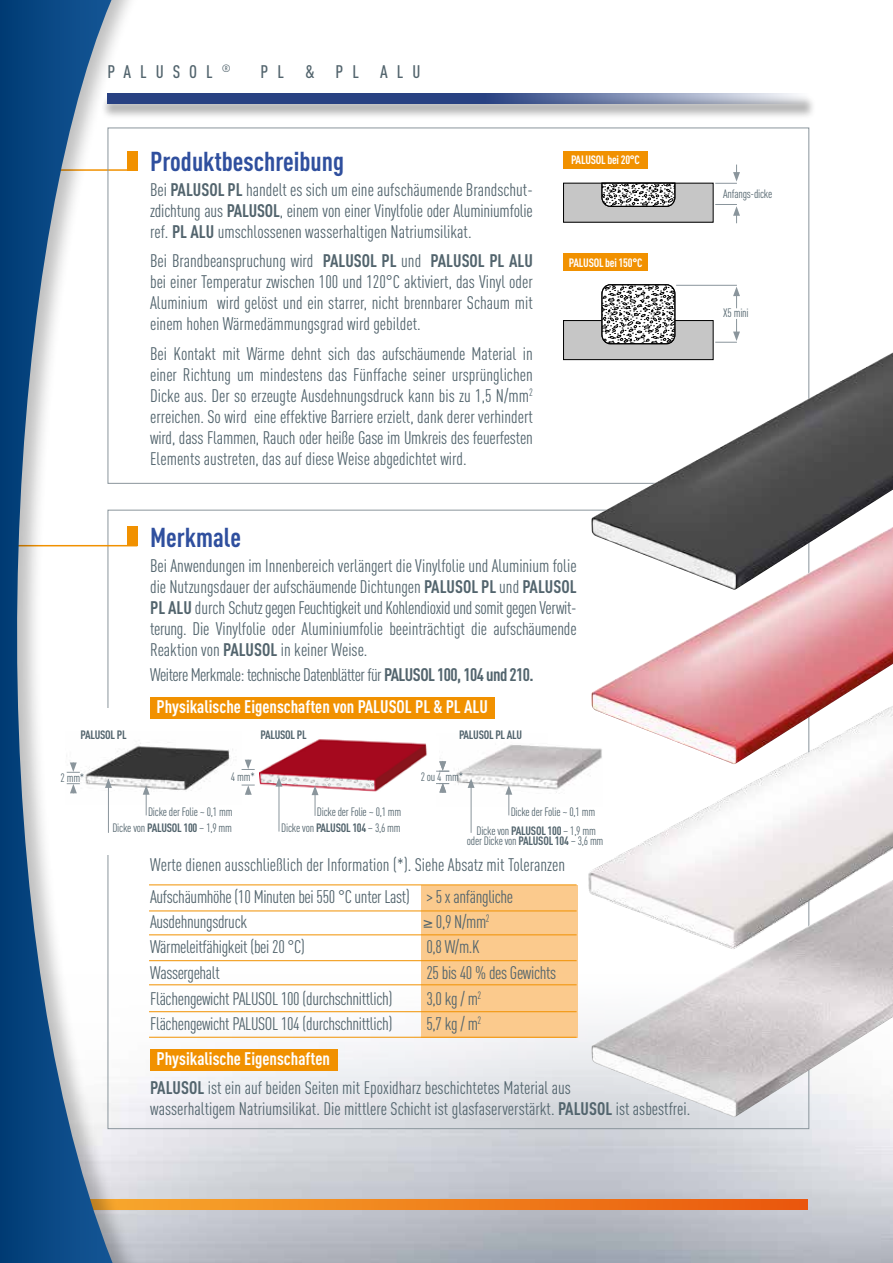
<style>
.page{position:relative;width:893px;height:1263px;background:#fff}
.page>*{position:absolute;margin:0;border:0;box-sizing:border-box;transform-origin:0 0}
.t1{font:700 27px "DIN Cond";color:#2f4f9e}
.t2{font:18px/21px "DIN Cond";color:#52646d;text-align:justify}
.t3{font:18px "DIN Cond";letter-spacing:-.02em;color:#52646d}
.t4{font:18px "DIN Cond";letter-spacing:-.03em;color:#52646d}
.t5{font:700 18px "DIN Cond";color:#fff}
.t6{font:500 18px "DIN Cond";letter-spacing:.5em;color:#52646d}
.t7{font:12px/16.2px "DIN Cond";letter-spacing:-.02em;color:#52646d;text-align:right}
.t8{font:700 12px "DIN Cond";letter-spacing:-.02em;color:#52646d}
.t9{font:700 12px "DIN Cond";letter-spacing:-.02em;color:#fff}
.s1{font-weight:700}
.s2{font-weight:700;color:#fff}
</style>
<div class="page">
<img style="left:145px;top:975px;width:748px;height:288px">
<div style="left:100px;top:95px;width:716px;height:25px;background:#000;opacity:.3"></div>
<svg style="left:145px;top:94px;width:664px;height:10px;background:#56699b"></svg>
<div style="left:421px;top:885px;width:156px;height:152px;background:#fbca8d"></div>
<hr style="left:149px;top:884px;width:428px;height:1px;background:#f19100">
<hr style="left:149px;top:910px;width:428px;height:1px;background:#f19100">
<hr style="left:149px;top:934px;width:428px;height:1px;background:#f19100">
<hr style="left:149px;top:960px;width:428px;height:1px;background:#f19100">
<hr style="left:149px;top:984px;width:428px;height:1px;background:#f19100">
<hr style="left:149px;top:1011px;width:428px;height:1px;background:#f19100">
<hr style="left:149px;top:1037px;width:428px;height:1px;background:#f19100">
<div style="left:150px;top:1049px;width:187px;height:21px;background:#f19100"></div>
<svg style="left:145px;top:1199px;width:663px;height:11px;background:#ef7d1b"></svg>
<div style="left:563px;top:183px;width:150px;height:39px;background:#c6c6c6"></div>
<svg style="left:601px;top:182px;width:75px;height:25px;background:#979797"></svg>
<div style="left:563px;top:321px;width:150px;height:39px;background:#c6c6c6"></div>
<div style="left:563px;top:320px;width:150px;height:40px;border:1px solid #000"></div>
<svg style="left:602px;top:285px;width:73px;height:59px"></svg>
<div style="left:602px;top:284px;width:73px;height:60px;border:1px solid #000;border-radius:9px"></div>
<div style="left:563px;top:151px;width:85px;height:18px;background:#f19100"></div>
<div style="left:563px;top:253px;width:85px;height:18px;background:#f19100"></div>
<hr style="left:676px;top:285px;width:61px;height:1px;background:#8a959c">
<svg style="left:715px;top:204px;width:25px;height:19px"></svg>
<svg style="left:733px;top:287px;width:7px;height:21px"></svg>
<svg style="left:715px;top:165px;width:25px;height:19px"></svg>
<svg style="left:715px;top:319px;width:25px;height:24px"></svg>
<div style="left:150px;top:698px;width:345px;height:21px;background:#f19100"></div>
<div style="left:0;top:0;width:145px;height:1263px;background:#000;opacity:.25"></div>
<svg style="left:0;top:0;width:113px;height:1263px"></svg>
<img style="left:592px;top:590px;width:301px;height:103px">
<img style="left:591px;top:970px;width:302px;height:147px">
<img style="left:591px;top:352px;width:302px;height:238px">
<img style="left:574px;top:693px;width:319px;height:277px">
<img style="left:440px;top:733px;width:163px;height:73px">
<div style="left:103px;top:708px;width:14px;height:147px;background:#fff"></div>
<img style="left:65px;top:731px;width:168px;height:73px">
<svg style="left:143px;top:785px;width:7px;height:30px"></svg>
<hr style="left:108px;top:785px;width:1px;height:48px;background:#8a959c">
<svg style="left:105px;top:778px;width:7px;height:10px"></svg>
<svg style="left:505px;top:785px;width:7px;height:30px"></svg>
<hr style="left:471px;top:785px;width:1px;height:48px;background:#8a959c">
<svg style="left:468px;top:778px;width:7px;height:10px"></svg>
<img style="left:259px;top:739px;width:168px;height:54px">
<svg style="left:312px;top:786px;width:6px;height:30px"></svg>
<hr style="left:279px;top:784px;width:1px;height:47px;background:#8a959c">
<svg style="left:276px;top:777px;width:6px;height:10px"></svg>
<svg style="left:242px;top:785px;width:13px;height:10px"></svg>
<svg style="left:242px;top:760px;width:13px;height:10px"></svg>
<svg style="left:436px;top:783px;width:13px;height:10px"></svg>
<svg style="left:436px;top:761px;width:13px;height:11px"></svg>
<svg style="left:67px;top:762px;width:13px;height:11px"></svg>
<svg style="left:67px;top:783px;width:13px;height:10px"></svg>
<p class="t6" style="left:108px;top:61px;width:125px">PALUSOL <sup>®</sup></p>
<p class="t6" style="left:261px;top:61px;width:161px">PL &amp; PL ALU</p>
<h1 class="t1" style="left:150px;top:145px;width:196px">Produktbeschreibung</h1>
<p class="t2" style="left:150px;top:179px;width:384px">Bei <span class="s1">PALUSOL PL</span> handelt es sich um eine aufschäumende Brandschut&shy;zdichtung aus <span class="s1">PALUSOL</span>, einem von einer Vinylfolie oder Aluminiumfolie ref. <span class="s1">PL ALU</span> umschlossenen wasserhaltigen Natriumsilikat.</p>
<p class="t2" style="left:150px;top:250px;width:384px">Bei Brandbeanspruchung wird <span class="s1">PALUSOL PL</span> und <span class="s1">PALUSOL PL ALU </span>bei einer Temperatur zwischen 100 und 120°C aktiviert, das Vinyl oder Aluminium wird gelöst und ein starrer, nicht brennbarer Schaum mit einem hohen Wärmedämmungsgrad wird gebildet.</p>
<p class="t2" style="left:150px;top:343px;width:384px">Bei Kontakt mit Wärme dehnt sich das aufschäumende Material in einer Richtung um mindestens das Fünffache seiner ursprünglichen Dicke aus. Der so erzeugte Ausdehnungsdruck kann bis zu 1,5 N/mm<sup>2 </sup>erreichen. So wird eine effektive Barriere erzielt, dank derer verhindert wird, dass Flammen, Rauch oder heiße Gase im Umkreis des feuerfesten Elements austreten, das auf diese Weise abgedichtet wird.</p>
<p class="t9" style="left:571px;top:153px;width:70px">PALUSOL bei 20°C</p>
<p class="t9" style="left:569px;top:256px;width:75px">PALUSOL bei 150°C</p>
<h1 class="t1" style="left:150px;top:521px;width:93px">Merkmale</h1>
<p class="t2" style="left:150px;top:555px;width:428px">Bei Anwendungen im Innenbereich verlängert die Vinylfolie und Aluminium folie die Nutzungsdauer der aufschäumende Dichtungen <span class="s1">PALUSOL PL</span> und <span class="s1">PALUSOL PL ALU</span> durch Schutz gegen Feuchtigkeit und Kohlendioxid und somit gegen Verwit&shy;terung. Die Vinylfolie oder Aluminiumfolie beeinträchtigt die aufschäumende Reaktion von <span class="s1">PALUSOL</span> in keiner Weise.</p>
<p class="t4" style="left:150px;top:665px;width:385px">Weitere Merkmale: technische Datenblätter für <span class="s1">PALUSOL 100, 104 und 210.</span></p>
<p class="t8" style="left:81px;top:727px;width:48px">PALUSOL PL</p>
<p class="t5" style="left:156px;top:696px;width:333px">Physikalische Eigenschaften von PALUSOL PL &amp; PL ALU</p>
<p class="t8" style="left:260px;top:728px;width:48px">PALUSOL PL</p>
<p class="t8" style="left:459px;top:727px;width:65px">PALUSOL PL ALU</p>
<p class="t7" style="left:61px;top:769px;width:25px">2 mm*</p>
<p class="t7" style="left:231px;top:769px;width:25px">4 mm*</p>
<p class="t7" style="left:421px;top:769px;width:44px">2 ou 4 mm*</p>
<p class="t7" style="left:112px;top:803px;width:122px">Dicke der Folie ~ 0,1 mm<br>Dicke von <span class="s1">PALUSOL 100</span> – 1,9 mm</p>
<p class="t7" style="left:281px;top:803px;width:122px">Dicke der Folie ~ 0,1 mm<br>Dicke von <span class="s1">PALUSOL 104</span> – 3,6 mm</p>
<p class="t7" style="left:476px;top:802px;width:121px;line-height:19px">Dicke der Folie ~ 0,1 mm<br>Dicke von <span class="s1">PALUSOL 100</span> – 1,9 mm</p>
<p class="t7" style="left:467px;top:833px;width:138px">oder Dicke von <span class="s1">PALUSOL 104</span> – 3,6 mm</p>
<p class="t2" style="left:150px;top:849px;width:416px;line-height:31.3px">Werte dienen ausschließlich der Information (*). Siehe Absatz mit Toleranzen<br>Aufschäumhöhe (10 Minuten bei 550 °C unter Last) &gt; 5 x anfängliche</p>
<p class="t3" style="left:150px;top:911px;width:99px">Ausdehnungsdruck</p>
<p class="t2" style="left:423px;top:911px;width:68px">≥ 0,9 N/mm<sup>2</sup></p>
<p class="t3" style="left:150px;top:937px;width:156px">Wärmeleitfähigkeit (bei 20 °C)</p>
<p class="t2" style="left:426px;top:936px;width:55px">0,8 W/m.K</p>
<p class="t3" style="left:150px;top:962px;width:71px">Wassergehalt</p>
<p class="t3" style="left:426px;top:962px;width:131px">25 bis 40 % des Gewichts</p>
<p class="t3" style="left:150px;top:988px;width:244px">Flächengewicht PALUSOL 100 (durchschnittlich)</p>
<p class="t2" style="left:426px;top:987px;width:56px">3,0 kg / m<sup>2</sup></p>
<p class="t3" style="left:150px;top:1013px;width:244px">Flächengewicht PALUSOL 104 (durchschnittlich)</p>
<p class="t2" style="left:426px;top:1013px;width:56px">5,7 kg / m<sup>2</sup></p>
<p class="t2" style="left:150px;top:1043px;width:422px;line-height:29.5px;text-indent:6px"><span class="s2">Physikalische Eigenschaften<br></span><span class="s1">PALUSOL</span> ist ein auf beiden Seiten mit Epoxidharz beschichtetes Material aus</p>
<p class="t2" style="left:150px;top:1098px;width:542px">wasserhaltigem Natriumsilikat. Die mittlere Schicht ist glasfaserverstärkt. <span class="s1">PALUSOL</span> ist asbestfrei.</p>
<p class="t7" style="left:723px;top:186px;width:51px">Anfangs-dicke</p>
<p class="t7" style="left:723px;top:304px;width:27px">X5 mini</p>
</div>
